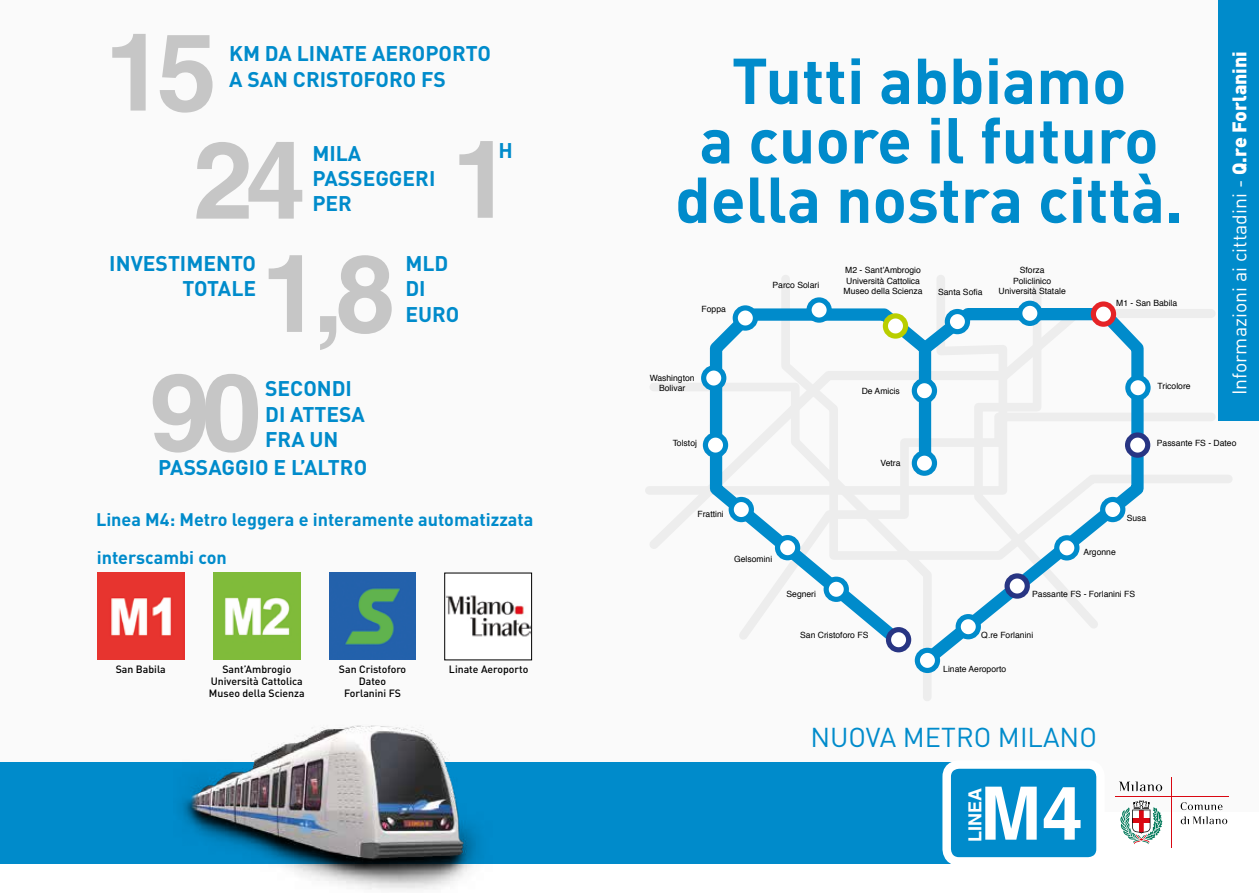
<style>
.page{position:relative;width:1259px;height:893px;background:#fff}
.page>*{position:absolute;margin:0;border:0;box-sizing:border-box;transform-origin:0 0}
.t1{font:700 108px "Helvetica";color:#c6c6c6}
.t2{font:700 73.8px "Helvetica";color:#fff}
.t3{font:700 63.75px/59.4px "DIN";color:#008bcb;text-align:center}
.t4{font:27px "DIN";color:#008bcb}
.t5{font:700 21px/25.2px "DIN";color:#008bcb}
.t6{font:19.5px "DIN";color:#fff}
.t7{font:700 18px/38px "DIN";color:#008bcb}
.t8{font:700 18px "Helvetica";color:#fff}
.t9{font:500 10.5px/12px "DIN";color:#000;text-align:center}
.t10{font:8.55px/10.4px "Helvetica";color:#000;text-align:center}
.s1{font-weight:900}
</style>
<div class="page">
<div style="left:0;top:0;width:1259px;height:811px;background:#fafafa"></div>
<div style="left:0;top:762px;width:1003px;height:102px;background:#008bcb"></div>
<img style="left:180px;top:725px;width:299px;height:165px">
<img style="left:98px;top:573px;width:86px;height:87px">
<img style="left:213px;top:573px;width:87px;height:87px">
<img style="left:329px;top:573px;width:87px;height:87px">
<img style="left:446px;top:595px;width:84px;height:42px">
<div style="left:444px;top:573px;width:88px;height:87px;border:1px solid #000"></div>
<hr style="left:1171px;top:777px;width:1px;height:71px;background:#d90812">
<hr style="left:1115px;top:796px;width:113px;height:1px;background:#d90812">
<svg style="left:1180px;top:816px;width:47px;height:8px"></svg>
<svg style="left:1180px;top:802px;width:42px;height:8px"></svg>
<svg style="left:1119px;top:782px;width:43px;height:9px"></svg>
<svg style="left:1120px;top:800px;width:42px;height:44px"></svg>
<div style="left:946px;top:764px;width:154px;height:97px;background:#008bcb;border-radius:12px"></div>
<div style="left:942px;top:760px;width:162px;height:106px;border:8px solid #fff;border-radius:12px"></div>
<svg style="left:1149px;top:309px;width:88px;height:174px"></svg>
<svg style="left:1024px;top:276px;width:17px;height:26px"></svg>
<svg style="left:701px;top:275px;width:244px;height:99px"></svg>
<svg style="left:645px;top:382px;width:286px;height:319px"></svg>
<svg style="left:704px;top:302px;width:203px;height:359px"></svg>
<svg style="left:907px;top:302px;width:242px;height:377px"></svg>
<svg style="left:917px;top:650px;width:20px;height:20px"></svg>
<div style="left:914px;top:648px;width:26px;height:25px;border:5px solid #008bcb;border-radius:50%"></div>
<div style="left:1128px;top:378px;width:20px;height:20px;background:#fff;border-radius:50%"></div>
<div style="left:1125px;top:375px;width:25px;height:25px;border:5px solid #008bcb;border-radius:50%"></div>
<svg style="left:1127px;top:435px;width:20px;height:20px"></svg>
<div style="left:1125px;top:432px;width:25px;height:26px;border:5px solid #283583;border-radius:50%"></div>
<svg style="left:914px;top:381px;width:20px;height:20px"></svg>
<div style="left:911px;top:378px;width:26px;height:25px;border:5px solid #008bcb;border-radius:50%"></div>
<svg style="left:703px;top:368px;width:21px;height:20px"></svg>
<div style="left:701px;top:365px;width:25px;height:26px;border:5px solid #008bcb;border-radius:50%"></div>
<svg style="left:735px;top:308px;width:20px;height:20px"></svg>
<div style="left:732px;top:305px;width:26px;height:26px;border:5px solid #008bcb;border-radius:50%"></div>
<svg style="left:809px;top:300px;width:20px;height:20px"></svg>
<div style="left:806px;top:297px;width:26px;height:26px;border:5px solid #008bcb;border-radius:50%"></div>
<svg style="left:885px;top:316px;width:20px;height:20px"></svg>
<div style="left:883px;top:313px;width:25px;height:26px;border:5px solid #b9ce00;border-radius:50%"></div>
<div style="left:888px;top:630px;width:20px;height:20px;background:#fff;border-radius:50%"></div>
<div style="left:886px;top:627px;width:25px;height:25px;border:5px solid #283583;border-radius:50%"></div>
<svg style="left:826px;top:579px;width:20px;height:20px"></svg>
<div style="left:823px;top:577px;width:26px;height:25px;border:5px solid #008bcb;border-radius:50%"></div>
<svg style="left:731px;top:499px;width:20px;height:21px"></svg>
<div style="left:728px;top:497px;width:26px;height:25px;border:5px solid #008bcb;border-radius:50%"></div>
<svg style="left:705px;top:435px;width:20px;height:20px"></svg>
<div style="left:703px;top:432px;width:25px;height:26px;border:5px solid #008bcb;border-radius:50%"></div>
<div style="left:777px;top:538px;width:20px;height:20px;background:#fff;border-radius:50%"></div>
<div style="left:775px;top:535px;width:25px;height:25px;border:5px solid #008bcb;border-radius:50%"></div>
<div style="left:1102px;top:499px;width:20px;height:21px;background:#fff;border-radius:50%"></div>
<div style="left:1100px;top:497px;width:25px;height:25px;border:5px solid #008bcb;border-radius:50%"></div>
<div style="left:1056px;top:538px;width:21px;height:20px;background:#fff;border-radius:50%"></div>
<div style="left:1054px;top:535px;width:25px;height:25px;border:5px solid #008bcb;border-radius:50%"></div>
<svg style="left:1007px;top:576px;width:20px;height:20px"></svg>
<div style="left:1004px;top:573px;width:26px;height:26px;border:5px solid #283583;border-radius:50%"></div>
<svg style="left:958px;top:617px;width:20px;height:20px"></svg>
<div style="left:955px;top:614px;width:26px;height:25px;border:5px solid #008bcb;border-radius:50%"></div>
<svg style="left:947px;top:311px;width:20px;height:21px"></svg>
<div style="left:944px;top:309px;width:26px;height:25px;border:5px solid #008bcb;border-radius:50%"></div>
<div style="left:1019px;top:303px;width:21px;height:20px;background:#fff;border-radius:50%"></div>
<div style="left:1017px;top:301px;width:25px;height:25px;border:5px solid #008bcb;border-radius:50%"></div>
<svg style="left:1093px;top:304px;width:20px;height:20px"></svg>
<div style="left:1090px;top:301px;width:26px;height:26px;border:5px solid #e52326;border-radius:50%"></div>
<svg style="left:914px;top:453px;width:20px;height:20px"></svg>
<div style="left:911px;top:450px;width:26px;height:26px;border:5px solid #008bcb;border-radius:50%"></div>
<div style="left:1218px;top:0;width:41px;height:420px;background:#008bcb"></div>
<h1 class="t1" style="left:105px;top:7px;width:113px">15</h1>
<h3 class="t5" style="left:229px;top:40px;width:263px">KM DA LINATE AEROPORTO<br>A SAN CRISTOFORO FS</h3>
<h1 class="t1" style="left:193px;top:115px;width:113px">24</h1>
<h3 class="t5" style="left:312px;top:140px;width:124px">MILA<br>PASSEGGERI<br>PER</h3>
<h1 class="t1" style="left:452px;top:114px;width:62px">1</h1>
<h3 class="t5" style="left:498px;top:137px;width:16px">H</h3>
<h1 class="t1" style="left:261px;top:228px;width:135px">1,8</h1>
<h3 class="t5" style="left:109px;top:250px;width:148px;text-align:right">INVESTIMENTO<br>TOTALE</h3>
<h3 class="t5" style="left:405px;top:250px;width:55px">MLD<br>DI<br>EURO</h3>
<h1 class="t1" style="left:149px;top:347px;width:113px">90</h1>
<h3 class="t5" style="left:265px;top:375px;width:101px">SECONDI<br>DI ATTESA</h3>
<h3 class="t5" style="left:158px;top:424px;width:211px;line-height:28.7px;text-indent:107px">FRA UN<br>PASSAGGIO E L’ALTRO</h3>
<h3 class="t7" style="left:96px;top:499px;width:439px">Linea M4: Metro leggera e interamente automatizzata interscambi con</h3>
<p class="t9" style="left:116px;top:662px;width:52px">San Babila</p>
<p class="t9" style="left:209px;top:662px;width:97px">Sant’Ambrogio<br>Università Cattolica<br>Museo della Scienza</p>
<p class="t9" style="left:339px;top:662px;width:69px">San Cristoforo<br>Dateo<br>Forlanini FS</p>
<p class="t9" style="left:449px;top:662px;width:81px">Linate Aeroporto</p>
<h3 class="t3" style="left:675px;top:48px;width:509px">Tutti abbiamo<br>a cuore il futuro della nostra città.</h3>
<p class="t10" style="left:701px;top:304px;width:26px">Foppa</p>
<p class="t10" style="left:649px;top:373px;width:46px">Washington<br>Bolivar</p>
<p class="t10" style="left:772px;top:280px;width:48px">Parco Solari</p>
<p class="t10" style="left:843px;top:266px;width:81px">M2 - Sant’Ambrogio<br>Università Cattolica<br>Museo della Scienza</p>
<p class="t10" style="left:1013px;top:266px;width:40px">Sforza<br>Policlinico</p>
<p class="t10" style="left:938px;top:287px;width:46px">Santa Sofia</p>
<p class="t10" style="left:998px;top:286px;width:69px">Università Statale</p>
<p class="t10" style="left:861px;top:386px;width:40px">De Amicis</p>
<p class="t10" style="left:1116px;top:298px;width:63px">M1 - San Babila</p>
<p class="t10" style="left:1157px;top:381px;width:35px">Tricolore</p>
<h3 class="t6" style="left:1227px;top:395px;width:346px;rotate:-90deg">Informazioni ai cittadini - <span class="s1">Q.re Forlanini</span></h3>
<p class="t10" style="left:672px;top:438px;width:26px">Tolstoj</p>
<p class="t10" style="left:880px;top:458px;width:22px">Vetra</p>
<p class="t10" style="left:697px;top:509px;width:28px">Frattini</p>
<p class="t10" style="left:734px;top:554px;width:40px">Gelsomini</p>
<p class="t10" style="left:786px;top:589px;width:31px">Segneri</p>
<p class="t10" style="left:800px;top:630px;width:70px">San Cristoforo FS</p>
<p class="t10" style="left:1156px;top:438px;width:81px">Passante FS - Dateo</p>
<p class="t10" style="left:1083px;top:547px;width:34px">Argonne</p>
<p class="t10" style="left:1126px;top:513px;width:21px">Susa</p>
<p class="t10" style="left:1032px;top:589px;width:104px">Passante FS - Forlanini FS</p>
<p class="t10" style="left:981px;top:630px;width:53px">Q.re Forlanini</p>
<p class="t10" style="left:943px;top:664px;width:64px">Linate Aeroporto</p>
<h3 class="t4" style="left:810px;top:721px;width:288px">NUOVA METRO MILANO</h3>
<h2 class="t2" style="left:980px;top:769px;width:104px">M4</h2>
<h3 class="t8" style="left:964px;top:842px;width:56px;rotate:-90deg">LINEA</h3>
</div>
